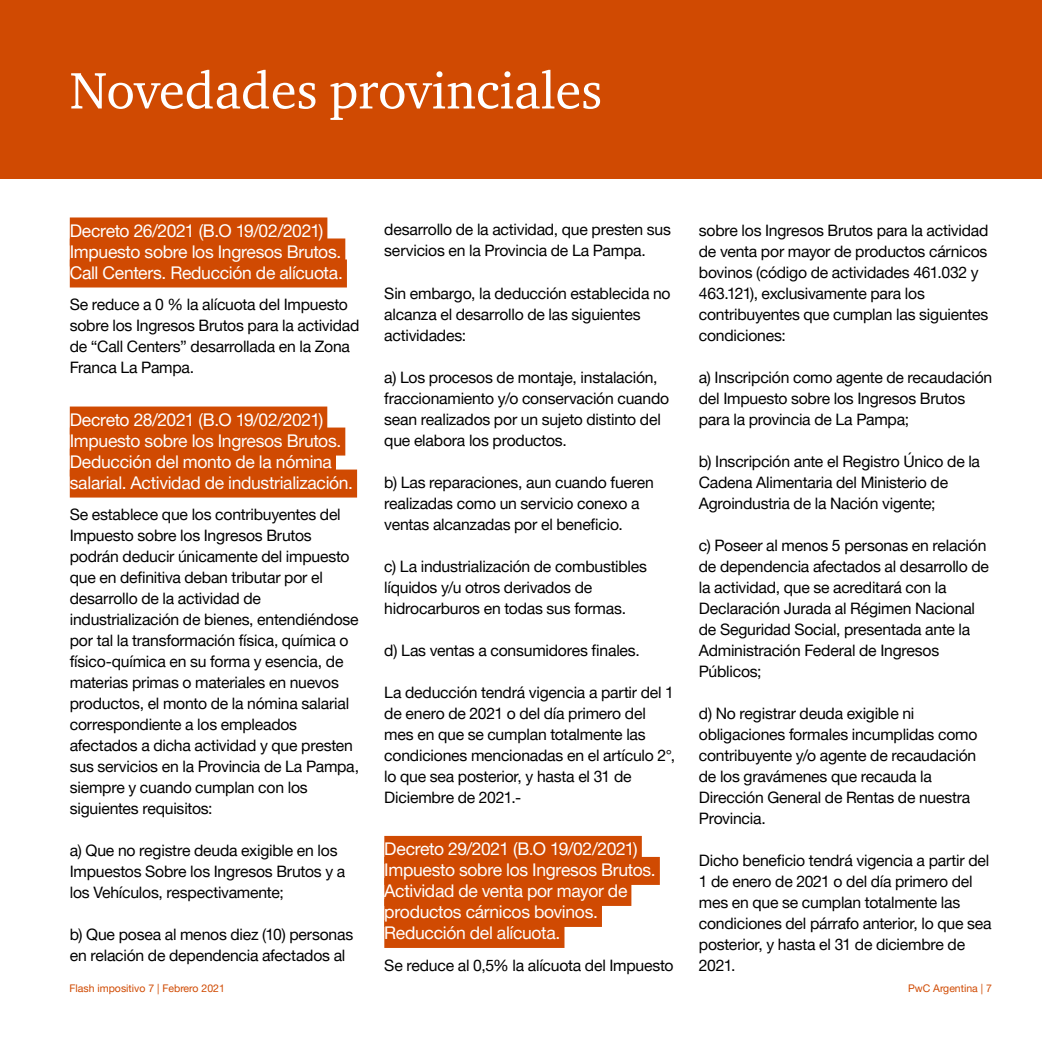
<style>
.page{position:relative;width:1042px;height:1042px;background:#fff}
.page>*{position:absolute;margin:0;border:0;box-sizing:border-box;transform-origin:0 0}
.t1{font:52.5px "ITC Charter Com";color:#fff}
.t2{font:17.5px/21px "Helvetica Neue LT Pro";letter-spacing:-.02em;color:#fff}
.t3{font:15.75px/21px "Helvetica Neue LT Pro";letter-spacing:-.015em;color:#000}
.t4{font:10.5px "Helvetica Neue LT Pro";color:#d04a02}
</style>
<div class="page">
<div style="left:70px;top:217px;width:257px;height:28px;background:#d04a02"></div>
<div style="left:70px;top:238px;width:275px;height:28px;background:#d04a02"></div>
<div style="left:70px;top:259px;width:277px;height:28px;background:#d04a02"></div>
<div style="left:70px;top:406px;width:257px;height:28px;background:#d04a02"></div>
<div style="left:70px;top:427px;width:275px;height:28px;background:#d04a02"></div>
<div style="left:70px;top:448px;width:266px;height:28px;background:#d04a02"></div>
<div style="left:70px;top:469px;width:287px;height:28px;background:#d04a02"></div>
<div style="left:384px;top:836px;width:258px;height:28px;background:#d04a02"></div>
<div style="left:384px;top:857px;width:276px;height:28px;background:#d04a02"></div>
<div style="left:384px;top:878px;width:247px;height:28px;background:#d04a02"></div>
<div style="left:384px;top:899px;width:218px;height:28px;background:#d04a02"></div>
<div style="left:384px;top:920px;width:180px;height:28px;background:#d04a02"></div>
<div style="left:0;top:0;width:1042px;height:179px;background:#d04a02"></div>
<h1 class="t1" style="left:70px;top:58px;width:534px">Novedades provinciales</h1>
<p class="t2" style="left:70px;top:220px;width:275px">Decreto 26/2021 (B.O 19/02/2021)<br>Impuesto sobre los Ingresos Brutos.<br>Call Centers. Reducción de alícuota.</p>
<p class="t3" style="left:70px;top:294px;width:291px">Se reduce a 0 % la alícuota del Impuesto sobre los Ingresos Brutos para la actividad de “Call Centers” desarrollada en la Zona Franca La Pampa.</p>
<p class="t2" style="left:70px;top:409px;width:285px">Decreto 28/2021 (B.O 19/02/2021)<br>Impuesto sobre los Ingresos Brutos.<br>Deducción del monto de la nómina salarial. Actividad de industrialización.</p>
<p class="t3" style="left:70px;top:504px;width:291px">Se establece que los contribuyentes del Impuesto sobre los Ingresos Brutos podrán deducir únicamente del impuesto que en definitiva deban tributar por el desarrollo de la actividad de industrialización de bienes, entendiéndose por tal la transformación física, química o físico-química en su forma y esencia, de materias primas o materiales en nuevos productos, el monto de la nómina salarial correspondiente a los empleados afectados a dicha actividad y que presten sus servicios en la Provincia de La Pampa, siempre y cuando cumplan con los siguientes requisitos:</p>
<p class="t3" style="left:70px;top:840px;width:277px">a) Que no registre deuda exigible en los<br>Impuestos Sobre los Ingresos Brutos y a los Vehículos, respectivamente;</p>
<p class="t3" style="left:70px;top:924px;width:285px">b) Que posea al menos diez (10) personas en relación de dependencia afectados al</p>
<p class="t3" style="left:384px;top:219px;width:288px">desarrollo de la actividad, que presten sus servicios en la Provincia de La Pampa.</p>
<p class="t3" style="left:384px;top:282px;width:288px">Sin embargo, la deducción establecida no alcanza el desarrollo de las siguientes actividades:</p>
<p class="t3" style="left:384px;top:366px;width:286px">a) Los procesos de montaje, instalación, fraccionamiento y/o conservación cuando sean realizados por un sujeto distinto del que elabora los productos.</p>
<p class="t3" style="left:384px;top:471px;width:271px">b) Las reparaciones, aun cuando fueren realizadas como un servicio conexo a ventas alcanzadas por el beneficio.</p>
<p class="t3" style="left:384px;top:555px;width:264px">c) La industrialización de combustibles líquidos y/u otros derivados de hidrocarburos en todas sus formas.</p>
<p class="t3" style="left:384px;top:639px;width:257px">d) Las ventas a consumidores finales.</p>
<p class="t3" style="left:384px;top:681px;width:292px">La deducción tendrá vigencia a partir del 1 de enero de 2021 o del día primero del mes en que se cumplan totalmente las condiciones mencionadas en el artículo 2°, lo que sea posterior, y hasta el 31 de Diciembre de 2021.-</p>
<p class="t2" style="left:384px;top:838px;width:273px">Decreto 29/2021 (B.O 19/02/2021)<br>Impuesto sobre los Ingresos Brutos.<br>Actividad de venta por mayor de productos cárnicos bovinos.<br>Reducción del alícuota.</p>
<p class="t3" style="left:384px;top:954px;width:291px">Se reduce al 0,5% la alícuota del Impuesto</p>
<p class="t3" style="left:699px;top:219px;width:291px">sobre los Ingresos Brutos para la actividad de venta por mayor de productos cárnicos bovinos (código de actividades 461.032 y 463.121), exclusivamente para los contribuyentes que cumplan las siguientes condiciones:</p>
<p class="t3" style="left:699px;top:366px;width:295px">a) Inscripción como agente de recaudación del Impuesto sobre los Ingresos Brutos para la provincia de La Pampa;</p>
<p class="t3" style="left:699px;top:450px;width:283px">b) Inscripción ante el Registro Único de la<br>Cadena Alimentaria del Ministerio de<br>Agroindustria de la Nación vigente;</p>
<p class="t3" style="left:699px;top:534px;width:292px">c) Poseer al menos 5 personas en relación de dependencia afectados al desarrollo de la actividad, que se acreditará con la Declaración Jurada al Régimen Nacional de Seguridad Social, presentada ante la Administración Federal de Ingresos Públicos;</p>
<p class="t3" style="left:699px;top:702px;width:280px">d) No registrar deuda exigible ni obligaciones formales incumplidas como contribuyente y/o agente de recaudación de los gravámenes que recauda la Dirección General de Rentas de nuestra Provincia.</p>
<p class="t3" style="left:699px;top:849px;width:294px">Dicho beneficio tendrá vigencia a partir del 1 de enero de 2021 o del día primero del mes en que se cumplan totalmente las condiciones del párrafo anterior, lo que sea posterior, y hasta el 31 de diciembre de 2021.</p>
<p class="t4" style="left:69px;top:982px;width:157px">Flash impositivo 7 | Febrero 2021</p>
<p class="t4" style="left:908px;top:982px;width:85px">PwC Argentina | 7</p>
</div>
